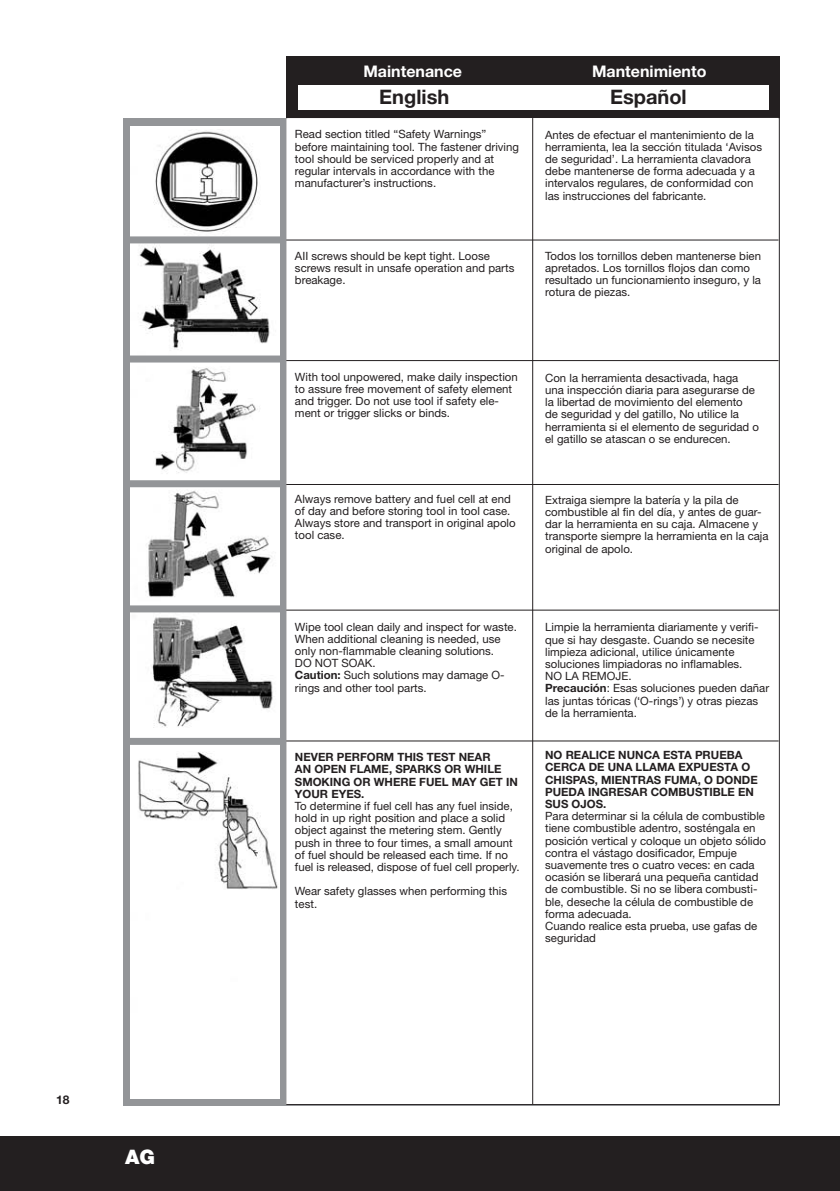
<style>
.page{position:relative;width:840px;height:1191px;background:#fff}
.page>*{position:absolute;margin:0;border:0;box-sizing:border-box;transform-origin:0 0}
.t1{font:700 20px "Helvetica Neue";color:#231f20}
.t2{font:900 20px "Helvetica Neue";color:#fff}
.t3{font:700 16px "Helvetica Neue";color:#fff}
.t4{font:700 12px "Helvetica Neue";color:#231f20}
.t5{font:11.4px/12.2px "Helvetica Neue";color:#231f20}
.t6{font:700 11.4px/12.2px "Helvetica Neue";color:#231f20}
.s1{font-weight:700}
</style>
<div class="page">
<div style="left:0;top:1136px;width:839px;height:55px;background:#231f20"></div>
<div style="left:286px;top:57px;width:493px;height:61px;background:#231f20"></div>
<div style="left:298px;top:85px;width:470px;height:25px;background:#fff"></div>
<div style="left:123px;top:118px;width:656px;height:987px;background:#939598"></div>
<div style="left:130px;top:126px;width:149px;height:972px;background:#fff"></div>
<div style="left:286px;top:118px;width:492px;height:986px;background:#fff"></div>
<hr style="left:286px;top:239px;width:492px;height:1px;background:#231f20">
<hr style="left:286px;top:360px;width:492px;height:1px;background:#231f20">
<hr style="left:286px;top:484px;width:492px;height:1px;background:#231f20">
<hr style="left:286px;top:609px;width:492px;height:1px;background:#231f20">
<hr style="left:286px;top:740px;width:492px;height:1px;background:#231f20">
<hr style="left:532px;top:118px;width:1px;height:986px;background:#231f20">
<img style="left:130px;top:130px;width:149px;height:759px">
<div style="left:127px;top:236px;width:157px;height:7px;background:#939598"></div>
<div style="left:127px;top:355px;width:157px;height:7px;background:#939598"></div>
<div style="left:127px;top:480px;width:157px;height:7px;background:#939598"></div>
<div style="left:127px;top:605px;width:157px;height:7px;background:#939598"></div>
<div style="left:127px;top:738px;width:157px;height:7px;background:#939598"></div>
<p class="t4" style="left:56px;top:1091px;width:15px">18</p>
<h1 class="t2" style="left:125px;top:1145px;width:31px">AG</h1>
<h2 class="t3" style="left:363px;top:61px;width:100px">Maintenance</h2>
<h2 class="t3" style="left:591px;top:61px;width:116px">Mantenimiento</h2>
<h1 class="t1" style="left:379px;top:84px;width:71px">English</h1>
<h1 class="t1" style="left:609px;top:84px;width:78px">Español</h1>
<p class="t5" style="left:545px;top:128px;width:218px">Antes de efectuar el mantenimiento de la herramienta, lea la sección titulada ‘Avisos de seguridad’. La herramienta clavadora debe mantenerse de forma adecuada y a intervalos regulares, de conformidad con las instrucciones del fabricante.</p>
<p class="t5" style="left:295px;top:128px;width:225px">Read section titled “Safety Warnings” before maintaining tool. The fastener driving tool should be serviced properly and at regular intervals in accordance with the manufacturer’s instructions.</p>
<p class="t5" style="left:295px;top:249px;width:221px">AII screws should be kept tight. Loose screws result in unsafe operation and parts breakage.</p>
<p class="t5" style="left:545px;top:249px;width:217px">Todos los tornillos deben mantenerse bien apretados. Los tornillos flojos dan como resultado un funcionamiento inseguro, y la rotura de piezas.</p>
<p class="t5" style="left:295px;top:370px;width:224px">With tool unpowered, make daily inspection to assure free movement of safety element and trigger. Do not use tool if safety ele&shy;ment or trigger slicks or binds.</p>
<p class="t5" style="left:295px;top:492px;width:222px">Always remove battery and fuel cell at end of day and before storing tool in tool case.<br>Always store and transport in original apolo tool case.</p>
<p class="t5" style="left:545px;top:371px;width:215px">Con la herramienta desactivada, haga una inspección diaria para asegurarse de la libertad de movimiento del elemento<br>de seguridad y del gatillo, No utilice la herramienta si el elemento de seguridad o el gatillo se atascan o se endurecen.</p>
<p class="t5" style="left:545px;top:493px;width:225px">Extraiga siempre la batería y la pila de combustible al fin del día, y antes de guar&shy;dar la herramienta en su caja. Almacene y transporte siempre la herramienta en la caja original de apolo.</p>
<p class="t5" style="left:295px;top:620px;width:223px">Wipe tool clean daily and inspect for waste.<br>When additional cleaning is needed, use only non-flammable cleaning solutions.<br>DO NOT SOAK.<br><span class="s1">Caution:</span> Such solutions may damage O&shy;rings and other tool parts.</p>
<p class="t6" style="left:295px;top:750px;width:224px">NEVER PERFORM THIS TEST NEAR<br>AN OPEN FLAME, SPARKS OR WHILE<br>SMOKING OR WHERE FUEL MAY GET IN<br>YOUR EYES.</p>
<p class="t5" style="left:295px;top:799px;width:226px">To determine if fuel cell has any fuel inside, hold in up right position and place a solid object against the metering stem. Gently push in three to four times, a small amount of fuel should be released each time. If no fuel is released, dispose of fuel cell properly.</p>
<p class="t5" style="left:295px;top:885px;width:213px">Wear safety glasses when performing this test.</p>
<p class="t5" style="left:545px;top:621px;width:225px">Limpie la herramienta diariamente y verifi&shy;que si hay desgaste. Cuando se necesite limpieza adicional, utilice únicamente soluciones limpiadoras no inflamables.<br>NO LA REMOJE.<br><span class="s1">Precaución</span>: Esas soluciones pueden dañar las juntas tóricas (‘O-rings’) y otras piezas de la herramienta.</p>
<p class="t6" style="left:545px;top:748px;width:214px">NO REALICE NUNCA ESTA PRUEBA<br>CERCA DE UNA LLAMA EXPUESTA O<br>CHISPAS, MIENTRAS FUMA, O DONDE<br>PUEDA INGRESAR COMBUSTIBLE EN<br>SUS OJOS.</p>
<p class="t5" style="left:545px;top:810px;width:222px">Para determinar si la célula de combustible tiene combustible adentro, sosténgala en posición vertical y coloque un objeto sólido contra el vástago dosificador, Empuje suavemente tres o cuatro veces: en cada ocasión se liberará una pequeña cantidad de combustible. Si no se libera combusti&shy;ble, deseche la célula de combustible de forma adecuada.<br>Cuando realice esta prueba, use gafas de seguridad</p>
</div>
